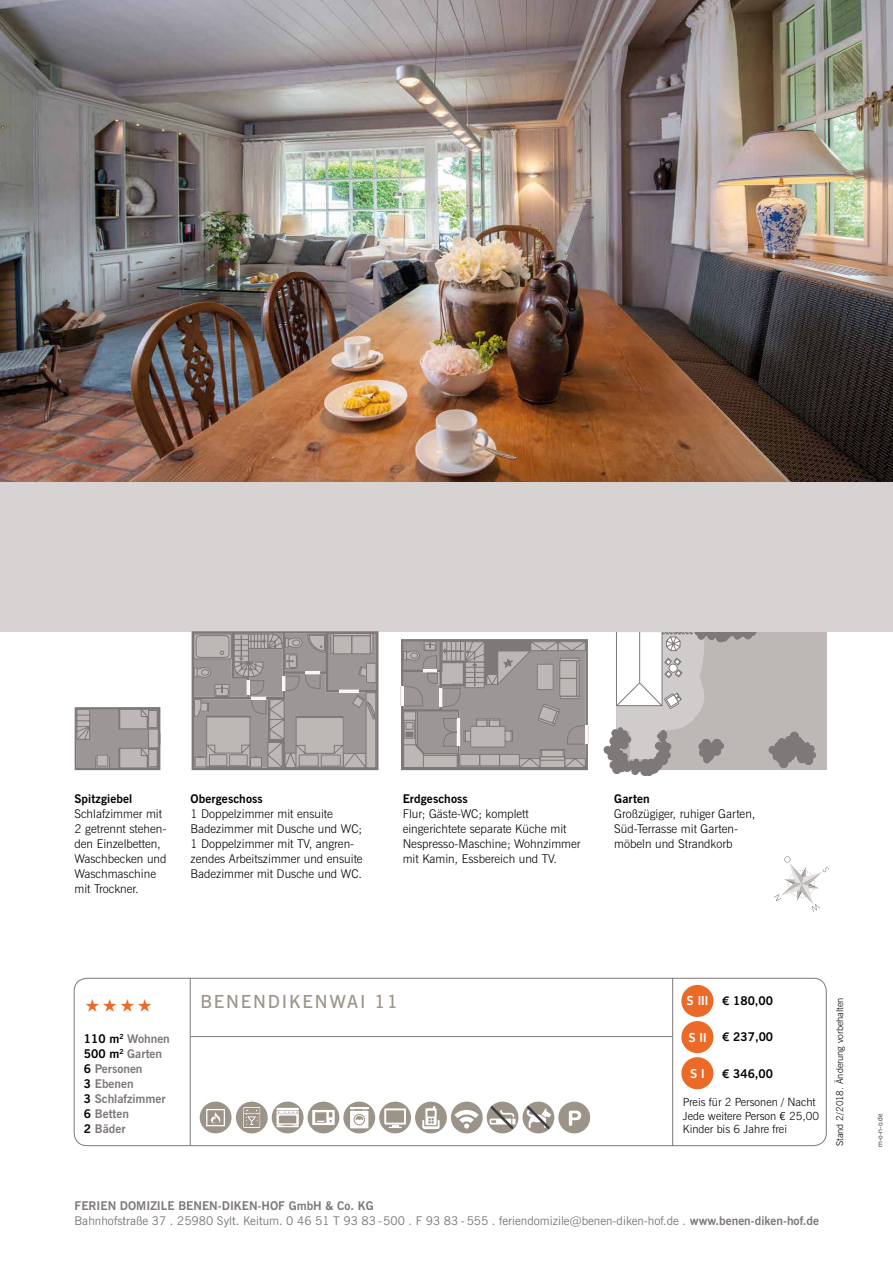
<style>
.page{position:relative;width:893px;height:1263px;background:#fff}
.page>*{position:absolute;margin:0;border:0;box-sizing:border-box;transform-origin:0 0}
.t1{font:600 18px "News Gothic BT";letter-spacing:.1em;color:#9d9489}
.t2{font:800 12.75px "Avenir";color:#fff}
.t3{font:300 12px/15px "News Gothic BT";color:#000}
.t4{font:12px/15px "News Gothic BT";color:#7e7878}
.t5{font:700 12px/15px "News Gothic BT";color:#7e7878}
.t6{font:700 12px "News Gothic BT";letter-spacing:.005em;color:#000}
.t7{font:300 11.25px/13.5px "News Gothic BT";color:#000}
.t8{font:300 9.45px "News Gothic BT";color:#000}
.t9{font:300 7.05px "News Gothic BT";color:#000}
.s1{color:#000}
.s2{font-family:"Avenir";font-weight:400}
.s3{font-family:"Avenir";font-weight:800}
.s4{font-weight:700}
</style>
<div class="page">
<img style="left:0;top:0;width:893px;height:482px">
<hr style="left:190px;top:978px;width:1px;height:168px;background:#7e7878">
<hr style="left:190px;top:1036px;width:483px;height:1px;background:#7e7878">
<hr style="left:672px;top:978px;width:1px;height:168px;background:#7e7878">
<div style="left:681px;top:1057px;width:32px;height:32px;background:#eb6a27;border-radius:50%"></div>
<div style="left:681px;top:1021px;width:32px;height:32px;background:#eb6a27;border-radius:50%"></div>
<div style="left:681px;top:985px;width:32px;height:32px;background:#eb6a27;border-radius:50%"></div>
<div style="left:200px;top:1101px;width:32px;height:32px;background:#9d9489;border-radius:50%"></div>
<div style="left:236px;top:1101px;width:32px;height:32px;background:#9d9489;border-radius:50%"></div>
<svg style="left:272px;top:1101px;width:32px;height:32px"></svg>
<div style="left:308px;top:1101px;width:31px;height:32px;background:#9d9489;border-radius:50%"></div>
<svg style="left:343px;top:1101px;width:32px;height:32px"></svg>
<div style="left:379px;top:1101px;width:32px;height:32px;background:#9d9489;border-radius:50%"></div>
<div style="left:415px;top:1101px;width:32px;height:32px;background:#9d9489;border-radius:50%"></div>
<div style="left:451px;top:1101px;width:32px;height:32px;background:#9d9489;border-radius:50%"></div>
<svg style="left:487px;top:1101px;width:31px;height:32px"></svg>
<svg style="left:522px;top:1101px;width:32px;height:32px"></svg>
<div style="left:558px;top:1101px;width:32px;height:32px;background:#9d9489;border-radius:50%"></div>
<svg style="left:312px;top:1110px;width:23px;height:15px"></svg>
<svg style="left:350px;top:1107px;width:18px;height:21px"></svg>
<svg style="left:276px;top:1111px;width:23px;height:16px"></svg>
<hr style="left:276px;top:1108px;width:23px;height:2px;background:#fff">
<svg style="left:384px;top:1108px;width:22px;height:20px"></svg>
<svg style="left:422px;top:1106px;width:18px;height:23px"></svg>
<svg style="left:569px;top:1111px;width:12px;height:15px"></svg>
<svg style="left:211px;top:1112px;width:10px;height:12px"></svg>
<div style="left:206px;top:1109px;width:19px;height:17px;border:1px solid #fff"></div>
<svg style="left:454px;top:1110px;width:25px;height:18px"></svg>
<svg style="left:488px;top:1104px;width:28px;height:27px"></svg>
<svg style="left:525px;top:1104px;width:27px;height:27px"></svg>
<svg style="left:243px;top:1107px;width:18px;height:21px"></svg>
<div style="left:616px;top:631px;width:211px;height:139px;background:#bdb7b6"></div>
<svg style="left:769px;top:731px;width:47px;height:38px"></svg>
<svg style="left:604px;top:631px;width:153px;height:145px"></svg>
<div style="left:0;top:482px;width:893px;height:149px;background:#d7d3d2"></div>
<svg style="left:774px;top:856px;width:55px;height:56px"></svg>
<svg style="left:401px;top:639px;width:188px;height:131px;background:#a09999"></svg>
<svg style="left:192px;top:631px;width:186px;height:139px;background:#a29b9b"></svg>
<hr style="left:339px;top:690px;width:20px;height:2px;background:#f8f7f7">
<svg style="left:74px;top:707px;width:87px;height:64px;background:#a29c9d"></svg>
<div style="left:74px;top:978px;width:753px;height:168px;border:1px solid #7e7878;border-radius:13px"></div>
<p class="t6" style="left:75px;top:791px;width:59px">Spitzgiebel</p>
<p class="t3" style="left:75px;top:806px;width:93px">Schlafzimmer mit<br>2 getrennt stehen&shy;den Einzelbetten,<br>Waschbecken und<br>Waschmaschine mit Trockner.</p>
<p class="t6" style="left:191px;top:791px;width:74px">Obergeschoss</p>
<p class="t3" style="left:191px;top:806px;width:174px">1 Doppelzimmer mit ensuite<br>Badezimmer mit Dusche und WC;<br>1 Doppelzimmer mit TV, angren&shy;zendes Arbeitszimmer und ensuite<br>Badezimmer mit Dusche und WC.</p>
<p class="t6" style="left:403px;top:791px;width:67px">Erdgeschoss</p>
<p class="t3" style="left:403px;top:806px;width:179px">Flur; Gäste-WC; komplett eingerichtete separate Küche mit<br>Nespresso-Maschine; Wohnzimmer mit Kamin, Essbereich und TV.</p>
<p class="t6" style="left:614px;top:791px;width:37px">Garten</p>
<p class="t3" style="left:614px;top:806px;width:142px">Großzügiger, ruhiger Garten,<br>Süd-Terrasse mit Garten&shy;möbeln und Strandkorb</p>
<p class="t5" style="left:84px;top:1031px;width:87px"><span class="s1">110 m</span><sup>2</sup> Wohnen<br><span class="s1">500 m</span><sup>2</sup> Garten<br><span class="s1">6</span> Personen<br><span class="s1">3</span> Ebenen<br><span class="s1">3</span> Schlafzimmer<br><span class="s1">6</span> Betten<br><span class="s1">2</span> Bäder</p>
<h1 class="t1" style="left:200px;top:991px;width:199px">BENENDIKENWAI 11</h1>
<p class="t2" style="left:687px;top:989px;width:23px">S III</p>
<p class="t2" style="left:688px;top:1026px;width:20px">S II</p>
<p class="t2" style="left:690px;top:1062px;width:16px">S I</p>
<p class="t7" style="left:683px;top:1095px;width:138px">Preis für 2 Personen / Nacht<br>Jede weitere Person <span class="s2">€</span> 25,00<br>Kinder bis 6 Jahre frei</p>
<p class="t6" style="left:722px;top:993px;width:52px"><span class="s3">€</span> 180,00</p>
<p class="t6" style="left:722px;top:1030px;width:52px"><span class="s3">€</span> 237,00</p>
<p class="t6" style="left:722px;top:1066px;width:52px"><span class="s3">€</span> 346,00</p>
<p class="t8" style="left:834px;top:1146px;width:150px;rotate:-90deg">Stand 2/2018. Änderung vorbehalten</p>
<p class="t4" style="left:75px;top:1198px;width:746px"><span class="s4">FERIEN DOMIZILE BENEN-DIKEN-HOF GmbH &amp; Co. KG<br></span>Bahnhofstraße 37 . 25980 Sylt. Keitum. 0 46 51 T 93 83 -500 . F 93 83 - 555 . feriendomizile@benen-diken-hof.de . <span class="s4">www.benen-diken-hof.de</span></p>
<p class="t9" style="left:876px;top:1147px;width:35px;rotate:-90deg">m-o-n-o.de</p>
</div>
